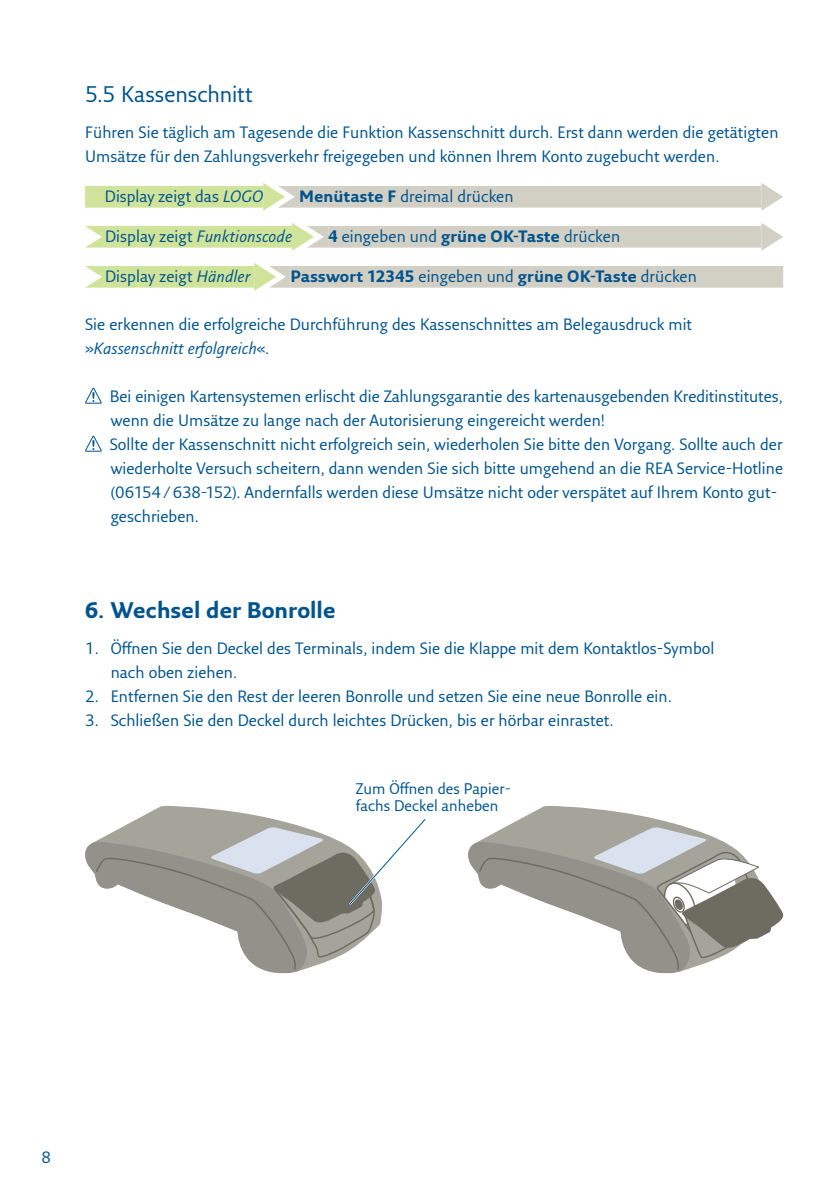
<style>
.page{position:relative;width:840px;height:1191px;background:#fff}
.page>*{position:absolute;margin:0;border:0;box-sizing:border-box;transform-origin:0 0}
.t1{font:700 22px "Fresco Sans Plus Pro";color:#00548e}
.t2{font:22px "Fresco Sans Plus Pro";letter-spacing:-.01em;color:#00548e}
.t3{font:16px/24px "Fresco Sans Plus Pro";color:#00548e}
.t4{font:700 16px "Fresco Sans Plus Pro";letter-spacing:.01em;color:#00548e}
.t5{font:italic 16px "Fresco Sans Plus Pro";letter-spacing:.005em;color:#00548e}
.t6{font:15px/17px "Fresco Sans Plus Pro";color:#00548e}
.s1{font-style:italic}
.s2{font-weight:700}
.s3{font-style:normal}
.s4{font-weight:400}
</style>
<div class="page">
<div style="left:85px;top:186px;width:178px;height:22px;background:#d0e39a"></div>
<div style="left:299px;top:186px;width:462px;height:22px;background:#d2cfc4"></div>
<div style="left:105px;top:226px;width:187px;height:22px;background:#d0e39a"></div>
<div style="left:328px;top:226px;width:433px;height:22px;background:#d2cfc4"></div>
<div style="left:105px;top:266px;width:149px;height:22px;background:#d0e39a"></div>
<div style="left:290px;top:266px;width:492px;height:22px;background:#d2cfc4"></div>
<svg style="left:263px;top:183px;width:36px;height:28px"></svg>
<svg style="left:761px;top:183px;width:21px;height:28px"></svg>
<svg style="left:85px;top:226px;width:20px;height:22px"></svg>
<svg style="left:292px;top:223px;width:36px;height:28px"></svg>
<svg style="left:761px;top:223px;width:21px;height:28px"></svg>
<svg style="left:85px;top:266px;width:20px;height:22px"></svg>
<svg style="left:254px;top:263px;width:36px;height:28px"></svg>
<svg style="left:85px;top:387px;width:17px;height:17px"></svg>
<svg style="left:85px;top:435px;width:17px;height:17px"></svg>
<svg style="left:143px;top:806px;width:115px;height:10px"></svg>
<svg style="left:505px;top:806px;width:181px;height:21px;fill:#a4a49b"></svg>
<svg style="left:468px;top:827px;width:316px;height:147px"></svg>
<svg style="left:85px;top:816px;width:341px;height:158px"></svg>
<h1 class="t2" style="left:85px;top:80px;width:169px">5.5 Kassenschnitt</h1>
<p class="t3" style="left:85px;top:120px;width:694px">Führen Sie täglich am Tagesende die Funktion Kassenschnitt durch. Erst dann werden die getätigten<br>Umsätze für den Zahlungsverkehr freigegeben und können Ihrem Konto zugebucht werden.</p>
<p class="t3" style="left:105px;top:184px;width:160px">Display zeigt das <span class="s1">LOGO</span></p>
<p class="t3" style="left:299px;top:184px;width:216px"><span class="s2">Menütaste F</span> dreimal drücken</p>
<p class="t5" style="left:105px;top:226px;width:188px"><span class="s3">Display zeigt</span> Funktionscode</p>
<p class="t3" style="left:328px;top:224px;width:293px"><span class="s2">4</span> eingeben und <span class="s2">grüne OK-Taste</span> drücken</p>
<p class="t3" style="left:105px;top:264px;width:147px">Display zeigt <span class="s1">Händler</span></p>
<p class="t4" style="left:290px;top:266px;width:408px">Passwort 12345 <span class="s4">eingeben und</span> grüne OK-Taste <span class="s4">drücken</span></p>
<p class="t3" style="left:85px;top:312px;width:608px">Sie erkennen die erfolgreiche Durchführung des Kassenschnittes am Belegausdruck mit »<span class="s1">Kassenschnitt erfolgreich</span>«.</p>
<p class="t3" style="left:110px;top:384px;width:674px">Bei einigen Kartensystemen erlischt die Zahlungsgarantie des kartenausgebenden Kreditinstitutes, wenn die Umsätze zu lange nach der Autorisierung eingereicht werden!<br>Sollte der Kassenschnitt nicht erfolgreich sein, wiederholen Sie bitte den Vorgang. Sollte auch der wiederholte Versuch scheitern, dann wenden Sie sich bitte umgehend an die REA Service-Hotline (06154/638-152). Andernfalls werden diese Umsätze nicht oder verspätet auf Ihrem Konto gut&shy;geschrieben.</p>
<h1 class="t1" style="left:85px;top:596px;width:252px">6. Wechsel der Bonrolle</h1>
<p class="t3" style="left:111px;top:636px;width:605px;text-indent:-26px">1. Öffnen Sie den Deckel des Terminals, indem Sie die Klappe mit dem Kontaktlos-Symbol nach oben ziehen.</p>
<p class="t3" style="left:85px;top:684px;width:588px">2. Entfernen Sie den Rest der leeren Bonrolle und setzen Sie eine neue Bonrolle ein.</p>
<p class="t3" style="left:85px;top:708px;width:529px">3. Schließen Sie den Deckel durch leichtes Drücken, bis er hörbar einrastet.</p>
<p class="t6" style="left:355px;top:780px;width:156px">Zum Öffnen des Papier&shy;fachs Deckel anheben</p>
<p class="t3" style="left:42px;top:1144px;width:11px">8</p>
</div>
